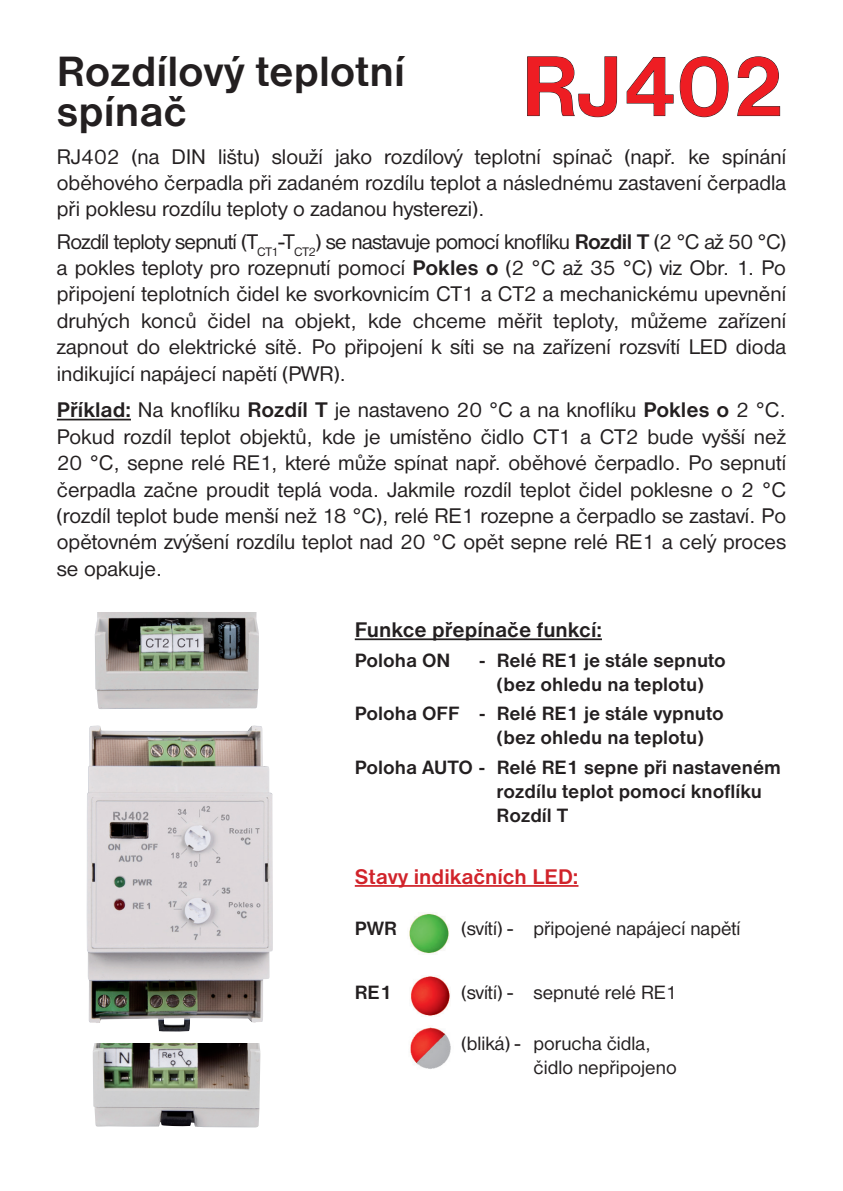
<style>
.page{position:relative;width:843px;height:1191px;background:#fff}
.page>*{position:absolute;margin:0;border:0;box-sizing:border-box;transform-origin:0 0}
.t1{font:700 88px "Nimbus Sans DOT";color:#ee1d23}
.t2{font:700 44px/40px "Nimbus Sans DOT";color:#231f20}
.t3{font:22px/26.4px "Nimbus Sans DOT";color:#231f20;text-align:justify}
.t4{font:700 22px "Nimbus Sans DOT";color:#231f20}
.t5{font:700 22px "Nimbus Sans DOT";color:#d1232a}
.t6{font:700 20px/24px "Nimbus Sans DOT";color:#231f20}
.t7{font:20px/24px "Nimbus Sans DOT";color:#231f20}
.s1{font-weight:700}
.s2{color:#231f20}
</style>
<div class="page">
<img style="left:87px;top:725px;width:186px;height:307px">
<img style="left:93px;top:1043px;width:167px;height:84px">
<img style="left:95px;top:612px;width:164px;height:97px">
<hr style="left:57px;top:419px;width:74px;height:1px;background:#231f20">
<hr style="left:354px;top:638px;width:247px;height:2px;background:#231f20">
<hr style="left:354px;top:885px;width:224px;height:2px;background:#d1232a">
<img style="left:410px;top:1027px;width:41px;height:42px">
<img style="left:410px;top:976px;width:40px;height:40px">
<img style="left:409px;top:913px;width:40px;height:41px">
<h2 class="t2" style="left:57px;top:55px;width:349px">Rozdílový teplotní spínač</h2>
<p class="t3" style="left:57px;top:145px;width:730px">RJ402 (na DIN lištu) slouží jako rozdílový teplotní spínač (např. ke spínání oběhového čerpadla při zadaném rozdílu teplot a následnému zastavení čerpadla při poklesu rozdílu teploty o zadanou hysterezi).</p>
<p class="t3" style="left:57px;top:230px;width:730px">Rozdíl teploty sepnutí (T<sub>CT1</sub>-T<sub>CT2</sub>) se nastavuje pomocí knoflíku <span class="s1">Rozdil T</span> (2 °C až 50 °C) a pokles teploty pro rozepnutí pomocí <span class="s1">Pokles o</span> (2 °C až 35 °C) viz Obr. 1. Po připojení teplotních čidel ke svorkovnicím CT1 a CT2 a mechanickému upevnění druhých konců čidel na objekt, kde chceme měřit teploty, můžeme zařízení zapnout do elektrické sítě. Po připojení k síti se na zařízení rozsvítí LED dioda indikující napájecí napětí (PWR).</p>
<p class="t3" style="left:57px;top:399px;width:730px"><span class="s1">Příklad:</span> Na knoflíku <span class="s1">Rozdíl T</span> je nastaveno 20 °C a na knoflíku <span class="s1">Pokles o</span> 2 °C.<br>Pokud rozdíl teplot objektů, kde je umístěno čidlo CT1 a CT2 bude vyšší než 20 °C, sepne relé RE1, které může spínat např. oběhové čerpadlo. Po sepnutí čerpadla začne proudit teplá voda. Jakmile rozdíl teplot čidel poklesne o 2 °C (rozdíl teplot bude menší než 18 °C), relé RE1 rozepne a čerpadlo se zastaví. Po opětovném zvýšení rozdílu teplot nad 20 °C opět sepne relé RE1 a celý proces se opakuje.</p>
<h1 class="t1" style="left:521px;top:57px;width:266px"><span class="s2">R</span>J402</h1>
<p class="t4" style="left:354px;top:622px;width:249px">Funkce přepínače funkcí:</p>
<p class="t6" style="left:354px;top:650px;width:97px">Poloha ON</p>
<p class="t6" style="left:479px;top:650px;width:247px;text-align:center">- Relé RE1 je stále sepnuto (bez ohledu na teplotu)</p>
<p class="t6" style="left:496px;top:703px;width:228px;text-indent:-142px">Poloha OFF - Relé RE1 je stále vypnuto (bez ohledu na teplotu)</p>
<p class="t6" style="left:496px;top:757px;width:286px;text-indent:-142px">Poloha AUTO - Relé RE1 sepne při nastaveném rozdílu teplot pomocí knoflíku<br>Rozdíl T</p>
<p class="t5" style="left:354px;top:869px;width:225px">Stavy indikačních LED:</p>
<p class="t6" style="left:354px;top:917px;width:44px">PWR</p>
<p class="t7" style="left:461px;top:917px;width:280px">(svítí) - připojené napájecí napětí</p>
<p class="t6" style="left:354px;top:982px;width:39px">RE1</p>
<p class="t7" style="left:461px;top:981px;width:217px">(svítí) - sepnuté relé RE1</p>
<p class="t7" style="left:533px;top:1033px;width:144px;text-indent:-72px">(bliká) - porucha čidla, čidlo nepřipojeno</p>
</div>
